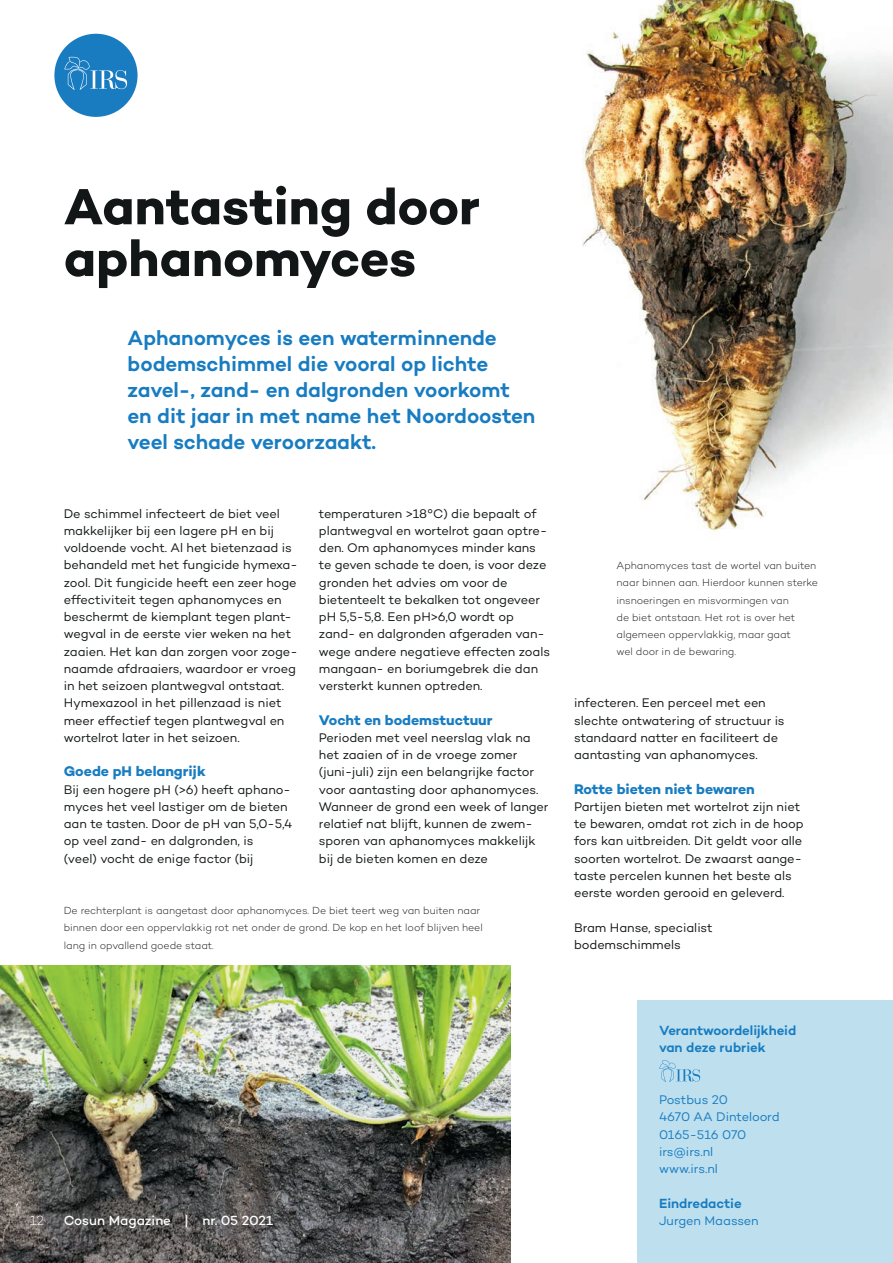
<style>
.page{position:relative;width:893px;height:1263px;background:#fff}
.page>*{position:absolute;margin:0;border:0;box-sizing:border-box;transform-origin:0 0}
.t1{font:700 51.75px/51.8px "Campton";letter-spacing:-.005em;color:#121617}
.t2{font:600 21px/25.8px "Campton";letter-spacing:-.005em;color:#177cc1}
.t3{font:700 14.25px "Campton";color:#177cc1}
.t4{font:600 13.5px/17.2px "Campton";letter-spacing:-.005em;color:#177cc1}
.t5{font:500 13.5px "Campton";color:#fff}
.t6{font:300 13.5px "Campton";color:#fff}
.t7{font:12.75px/17.2px "Campton";letter-spacing:-.01em;color:#121617}
.t8{font:12.75px/17.2px "Campton";letter-spacing:-.005em;color:#177cc1}
.t9{font:300 10.5px/17.2px "Campton";letter-spacing:-.005em;color:#121617}
</style>
<div class="page">
<img style="left:0;top:966px;width:510px;height:297px">
<img style="left:582px;top:0;width:311px;height:532px">
<div style="left:54px;top:34px;width:84px;height:83px;background:#197cc1;border-radius:50%"></div>
<svg style="left:64px;top:57px;width:63px;height:33px"></svg>
<div style="left:638px;top:1001px;width:255px;height:262px;background:#bedfee"></div>
<svg style="left:659px;top:1060px;width:41px;height:22px"></svg>
<h1 class="t1" style="left:64px;top:180px;width:418px">Aantasting door aphanomyces</h1>
<h2 class="t2" style="left:128px;top:324px;width:409px">Aphanomyces is een waterminnende bodemschimmel die vooral op lichte zavel-, zand- en dalgronden voorkomt en dit jaar in met name het Noordoosten veel schade veroorzaakt.</h2>
<p class="t7" style="left:64px;top:504px;width:235px">De schimmel infecteert de biet veel makkelijker bij een lagere pH en bij voldoende vocht. Al het bietenzaad is behandeld met het fungicide hymexa&shy;zool. Dit fungicide heeft een zeer hoge effectiviteit tegen aphanomyces en beschermt de kiemplant tegen plant&shy;wegval in de eerste vier weken na het zaaien. Het kan dan zorgen voor zoge&shy;naamde afdraaiers, waardoor er vroeg in het seizoen plantwegval ontstaat.<br>Hymexazool in het pillenzaad is niet meer effectief tegen plantwegval en wortelrot later in het seizoen.</p>
<p class="t3" style="left:64px;top:762px;width:143px">Goede pH belangrijk</p>
<p class="t7" style="left:64px;top:780px;width:230px">Bij een hogere pH (&gt;6) heeft aphano&shy;myces het veel lastiger om de bieten aan te tasten. Door de pH van 5,0-5,4 op veel zand- en dalgronden, is<br>(veel) vocht de enige factor (bij</p>
<p class="t7" style="left:319px;top:504px;width:233px">temperaturen &gt;18°C) die bepaalt of plantwegval en wortelrot gaan optre&shy;den. Om aphanomyces minder kans te geven schade te doen, is voor deze gronden het advies om voor de bietenteelt te bekalken tot ongeveer pH 5,5-5,8. Een pH&gt;6,0 wordt op zand- en dalgronden afgeraden van&shy;wege andere negatieve effecten zoals mangaan- en boriumgebrek die dan versterkt kunnen optreden.</p>
<p class="t3" style="left:319px;top:711px;width:175px">Vocht en bodemstuctuur</p>
<p class="t7" style="left:319px;top:729px;width:231px">Perioden met veel neerslag vlak na het zaaien of in de vroege zomer (juni-juli) zijn een belangrijke factor voor aantasting door aphanomyces.<br>Wanneer de grond een week of langer relatief nat blijft, kunnen de zwem&shy;sporen van aphanomyces makkelijk bij de bieten komen en deze</p>
<p class="t9" style="left:64px;top:902px;width:420px">De rechterplant is aangetast door aphanomyces. De biet teert weg van buiten naar binnen door een oppervlakkig rot net onder de grond. De kop en het loof blijven heel lang in opvallend goede staat.</p>
<p class="t9" style="left:617px;top:557px;width:203px">Aphanomyces tast de wortel van buiten naar binnen aan. Hierdoor kunnen sterke insnoeringen en misvormingen van<br>de biet ontstaan. Het rot is over het algemeen oppervlakkig, maar gaat<br>wel door in de bewaring.</p>
<p class="t7" style="left:574px;top:694px;width:212px">infecteren. Een perceel met een slechte ontwatering of structuur is standaard natter en faciliteert de aantasting van aphanomyces.</p>
<p class="t3" style="left:574px;top:780px;width:182px">Rotte bieten niet bewaren</p>
<p class="t7" style="left:574px;top:798px;width:231px">Partijen bieten met wortelrot zijn niet te bewaren, omdat rot zich in de hoop fors kan uitbreiden. Dit geldt voor alle soorten wortelrot. De zwaarst aange&shy;taste percelen kunnen het beste als eerste worden gerooid en geleverd.</p>
<p class="t7" style="left:574px;top:918px;width:140px">Bram Hanse, specialist bodemschimmels</p>
<p class="t6" style="left:30px;top:1212px;width:16px">12</p>
<p class="t5" style="left:64px;top:1212px;width:211px">Cosun Magazine | nr. 05 2021</p>
<p class="t4" style="left:659px;top:1021px;width:139px">Verantwoordelijkheid van deze -rubriek</p>
<p class="t8" style="left:659px;top:1091px;width:122px">Postbus 20<br>4670 AA Dinteloord<br>0165-516 070 irs@irs.nl<br>www.irs.nl</p>
<p class="t4" style="left:659px;top:1194px;width:84px">Eindredactie</p>
<p class="t8" style="left:659px;top:1212px;width:101px">Jurgen Maassen</p>
</div>
